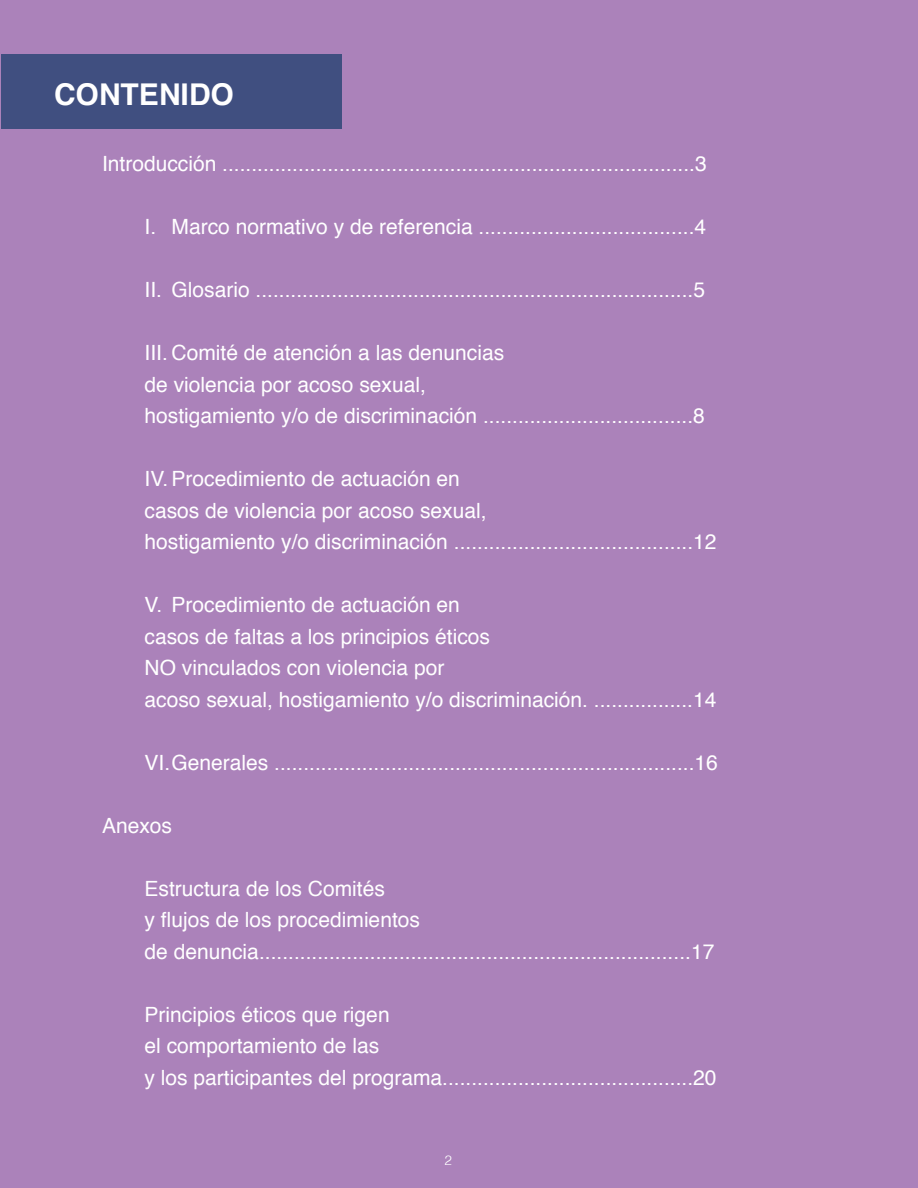
<style>
.page{position:relative;width:918px;height:1188px;background:#ab82ba}
.page>*{position:absolute;margin:0;border:0;box-sizing:border-box;transform-origin:0 0}
.t1{font:700 30px "Helvetica";color:#fff}
.t2{font:21px/31.5px "Helvetica";color:#fff}
.t3{font:300 13.5px "Helvetica";color:#fff}
</style>
<div class="page">
<div style="left:1px;top:54px;width:340px;height:75px;background:#404f80"></div>
<h1 class="t1" style="left:54px;top:70px;width:181px">CONTENIDO</h1>
<p class="t2" style="left:102px;top:149px;width:606px">Introducción .................................................................................3</p>
<p class="t2" style="left:145px;top:212px;width:563px">I. Marco normativo y de referencia .....................................4</p>
<p class="t2" style="left:145px;top:275px;width:562px">II. Glosario ...........................................................................5</p>
<p class="t2" style="left:145px;top:338px;width:562px">III. Comité de atención a las denuncias<br>de violencia por acoso sexual,<br>hostigamiento y/o de discriminación ....................................8</p>
<p class="t2" style="left:145px;top:464px;width:573px">IV.Procedimiento de actuación en<br>casos de violencia por acoso sexual,<br>hostigamiento y/o discriminación .........................................12</p>
<p class="t2" style="left:145px;top:590px;width:573px">V. Procedimiento de actuación en<br>casos de faltas a los principios éticos<br>NO vinculados con violencia por<br>acoso sexual, hostigamiento y/o discriminación. .................14</p>
<p class="t2" style="left:145px;top:747px;width:575px">VI.Generales ........................................................................16</p>
<p class="t2" style="left:102px;top:810px;width:72px">Anexos</p>
<p class="t2" style="left:145px;top:873px;width:571px">Estructura de los Comités<br>y flujos de los procedimientos<br>de denuncia..........................................................................17</p>
<p class="t2" style="left:145px;top:999px;width:573px">Principios éticos que rigen<br>el comportamiento de las<br>y los participantes del programa...........................................20</p>
<p class="t3" style="left:444px;top:1149px;width:9px">2</p>
</div>
